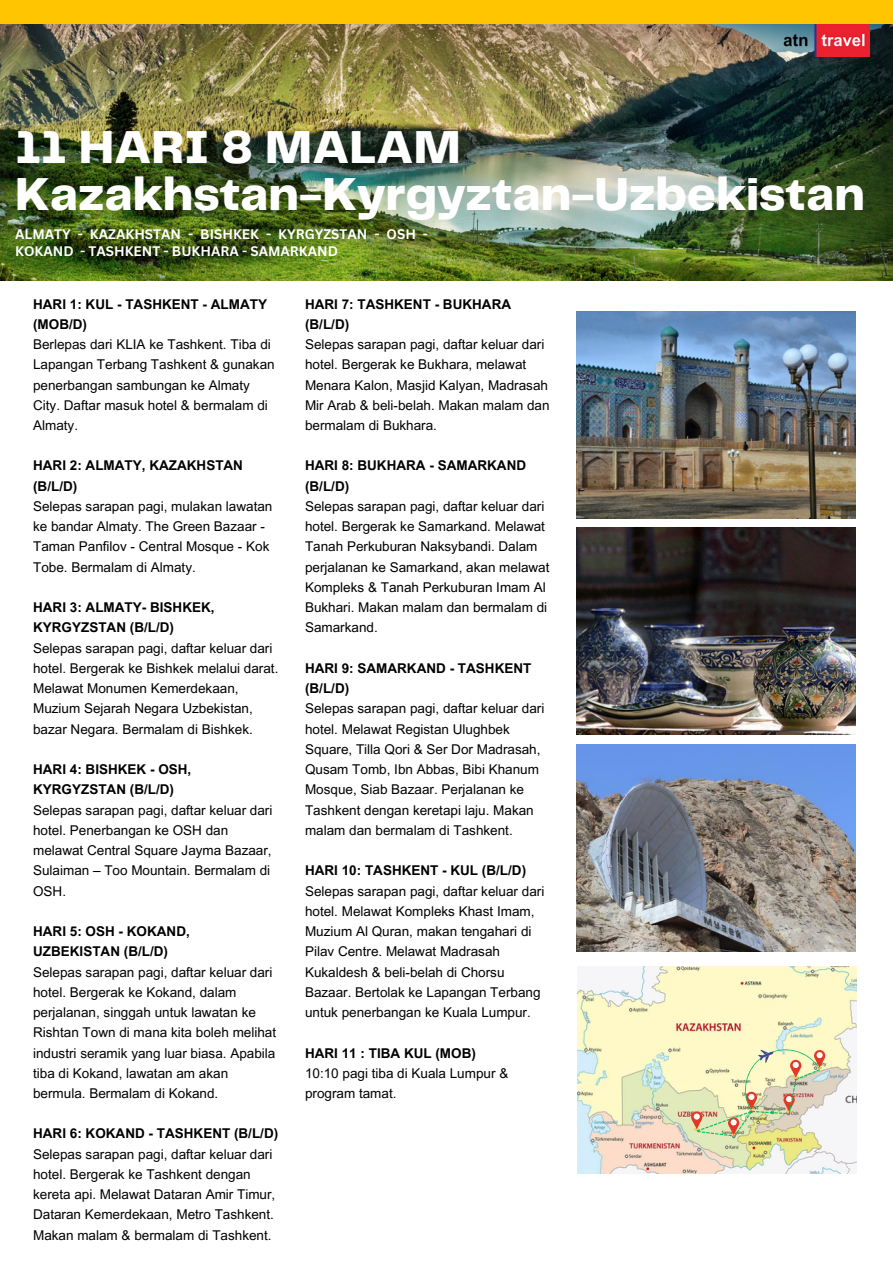
<style>
.page{position:relative;width:893px;height:1264px;background:#fff}
.page>*{position:absolute;margin:0;border:0;box-sizing:border-box;transform-origin:0 0}
.t1{font:800 48px "Telegraf";color:#fff}
.t2{font:13.5px/20.2px "Arial MT Pro";color:#000}
.t3{font:700 13.5px/20.2px "Arial MT Pro";color:#000}
.t4{font:700 13.5px/16.8px "Canva Sans";color:#fff}
</style>
<div class="page">
<img style="left:577px;top:311px;width:278px;height:207px">
<img style="left:0;top:23px;width:892px;height:257px">
<img style="left:577px;top:527px;width:278px;height:207px">
<img style="left:577px;top:744px;width:278px;height:207px">
<img style="left:577px;top:966px;width:279px;height:207px">
<img style="left:781px;top:23px;width:88px;height:34px">
<img style="left:691px;top:1033px;width:134px;height:103px">
<div style="left:0;top:0;width:892px;height:23px;background:#fec500"></div>
<p class="t1" style="left:15px;top:127px;width:447px">11 HARI 8 MALAM</p>
<p class="t1" style="left:15px;top:174px;width:851px">Kazakhstan-Kyrgyztan-Uzbekistan</p>
<p class="t4" style="left:15px;top:226px;width:414px">ALMATY - KAZAKHSTAN - BISHKEK - KYRGYZSTAN - OSH -<br>KOKAND - TASHKENT - BUKHARA - SAMARKAND</p>
<p class="t3" style="left:33px;top:295px;width:235px">HARI 1: KUL - TASHKENT - ALMATY (MOB/D)</p>
<p class="t2" style="left:33px;top:336px;width:243px">Berlepas dari KLIA ke Tashkent. Tiba di<br>Lapangan Terbang Tashkent &amp; gunakan penerbangan sambungan ke Almaty<br>City. Daftar masuk hotel &amp; bermalam di<br>Almaty.</p>
<p class="t3" style="left:33px;top:457px;width:211px">HARI 2: ALMATY, KAZAKHSTAN (B/L/D)</p>
<p class="t2" style="left:33px;top:498px;width:241px">Selepas sarapan pagi, mulakan lawatan ke bandar Almaty. The Green Bazaar - Taman Panfilov - Central Mosque - Kok Tobe. Bermalam di Almaty.</p>
<p class="t3" style="left:33px;top:599px;width:183px">HARI 3: ALMATY- BISHKEK,<br>KYRGYZSTAN (B/L/D)</p>
<p class="t2" style="left:33px;top:639px;width:247px">Selepas sarapan pagi, daftar keluar dari hotel. Bergerak ke Bishkek melalui darat.<br>Melawat Monumen Kemerdekaan, Muzium Sejarah Negara Uzbekistan, bazar Negara. Bermalam di Bishkek.</p>
<p class="t3" style="left:33px;top:761px;width:160px">HARI 4: BISHKEK - OSH,<br>KYRGYZSTAN (B/L/D)</p>
<p class="t2" style="left:33px;top:801px;width:241px">Selepas sarapan pagi, daftar keluar dari hotel. Penerbangan ke OSH dan melawat Central Square Jayma Bazaar,<br>Sulaiman – Too Mountain. Bermalam di<br>OSH.</p>
<p class="t3" style="left:33px;top:922px;width:158px">HARI 5: OSH - KOKAND,<br>UZBEKISTAN (B/L/D)</p>
<p class="t2" style="left:33px;top:963px;width:244px">Selepas sarapan pagi, daftar keluar dari hotel. Bergerak ke Kokand, dalam perjalanan, singgah untuk lawatan ke Rishtan Town di mana kita boleh melihat industri seramik yang luar biasa. Apabila tiba di Kokand, lawatan am akan bermula. Bermalam di Kokand.</p>
<p class="t3" style="left:33px;top:1125px;width:247px">HARI 6: KOKAND - TASHKENT (B/L/D)</p>
<p class="t2" style="left:33px;top:1145px;width:244px">Selepas sarapan pagi, daftar keluar dari hotel. Bergerak ke Tashkent dengan kereta api. Melawat Dataran Amir Timur, Dataran Kemerdekaan, Metro Tashkent.<br>Makan malam &amp; bermalam di Tashkent.</p>
<p class="t3" style="left:305px;top:295px;width:208px">HARI 7: TASHKENT - BUKHARA (B/L/D)</p>
<p class="t2" style="left:305px;top:336px;width:246px">Selepas sarapan pagi, daftar keluar dari hotel. Bergerak ke Bukhara, melawat Menara Kalon, Masjid Kalyan, Madrasah Mir Arab &amp; beli-belah. Makan malam dan bermalam di Bukhara.</p>
<p class="t3" style="left:305px;top:457px;width:223px">HARI 8: BUKHARA - SAMARKAND (B/L/D)</p>
<p class="t2" style="left:305px;top:498px;width:246px">Selepas sarapan pagi, daftar keluar dari hotel. Bergerak ke Samarkand. Melawat Tanah Perkuburan Naksybandi. Dalam perjalanan ke Samarkand, akan melawat Kompleks &amp; Tanah Perkuburan Imam Al Bukhari. Makan malam dan bermalam di Samarkand.</p>
<p class="t3" style="left:305px;top:659px;width:228px">HARI 9: SAMARKAND - TASHKENT (B/L/D)</p>
<p class="t2" style="left:305px;top:700px;width:241px">Selepas sarapan pagi, daftar keluar dari hotel. Melawat Registan Ulughbek Square, Tilla Qori &amp; Ser Dor Madrasah, Qusam Tomb, Ibn Abbas, Bibi Khanum Mosque, Siab Bazaar. Perjalanan ke Tashkent dengan keretapi laju. Makan malam dan bermalam di Tashkent.</p>
<p class="t3" style="left:305px;top:862px;width:223px">HARI 10: TASHKENT - KUL (B/L/D)</p>
<p class="t2" style="left:305px;top:882px;width:241px">Selepas sarapan pagi, daftar keluar dari hotel. Melawat Kompleks Khast Imam, Muzium Al Quran, makan tengahari di Pilav Centre. Melawat Madrasah Kukaldesh &amp; beli-belah di Chorsu Bazaar. Bertolak ke Lapangan Terbang untuk penerbangan ke Kuala Lumpur.</p>
<p class="t3" style="left:305px;top:1044px;width:172px">HARI 11 : TIBA KUL (MOB)</p>
<p class="t2" style="left:305px;top:1064px;width:205px">10:10 pagi tiba di Kuala Lumpur &amp; program tamat.</p>
</div>
